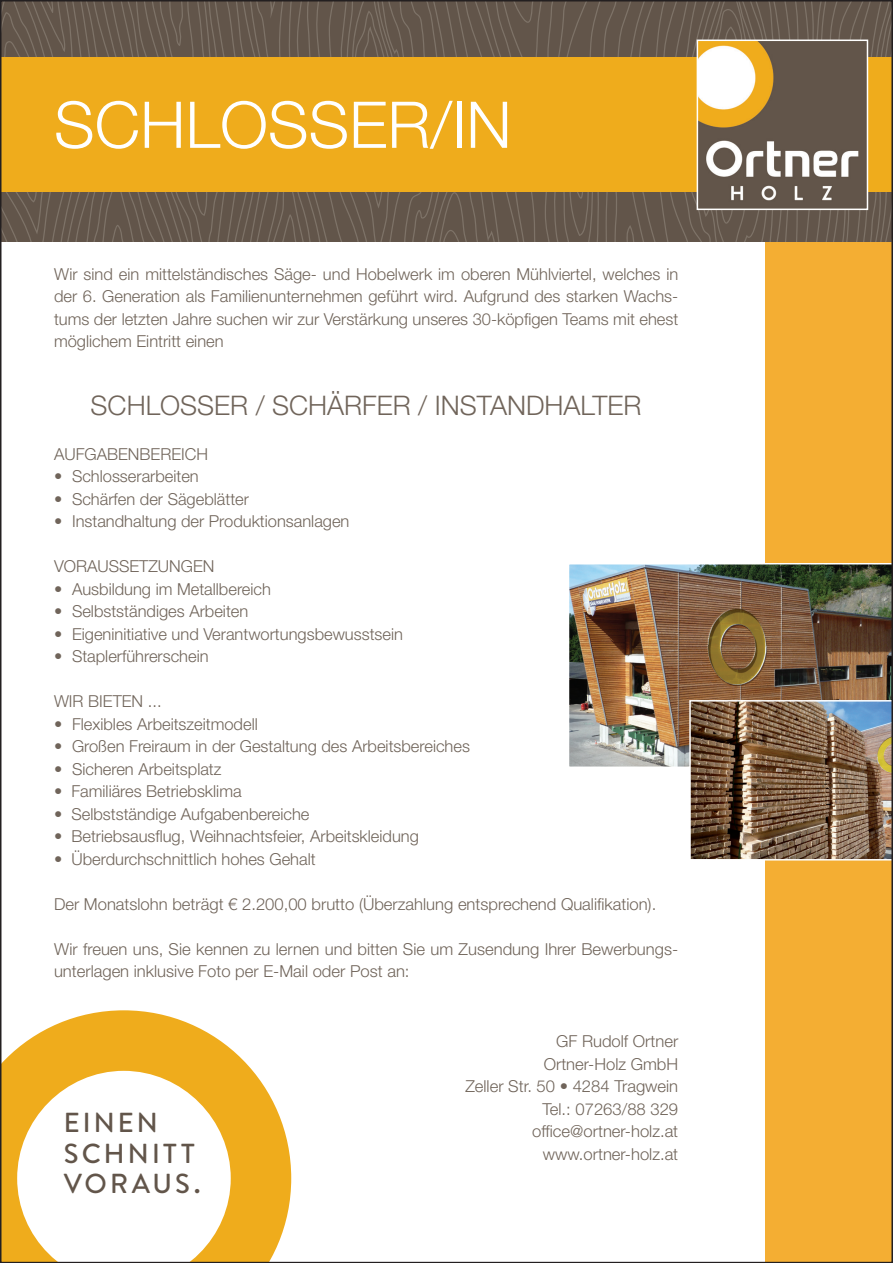
<style>
.page{position:relative;width:893px;height:1263px;background:#fff}
.page>*{position:absolute;margin:0;border:0;box-sizing:border-box;transform-origin:0 0}
.t1{font:300 64.5px "Helvetica Neue LT Std";color:#fff}
.t2{font:500 27.45px/30.3px "Brandon Text";letter-spacing:.115em;color:#62554a}
.t3{font:300 27px "Helvetica Neue LT Std";color:#62554a}
.t4{font:300 16.5px/22.5px "Helvetica Neue LT Std";color:#62554a;text-align:justify}
</style>
<div class="page">
<div style="left:765px;top:152px;width:128px;height:1111px;background:#f4ae33"></div>
<img style="left:569px;top:563px;width:321px;height:204px">
<img style="left:689px;top:700px;width:201px;height:160px">
<svg style="left:3px;top:3px;width:887px;height:238px;background:#65594e"></svg>
<div style="left:0;top:57px;width:893px;height:135px;background:#efac1c"></div>
<img style="left:700px;top:43px;width:165px;height:164px">
<div style="left:697px;top:40px;width:171px;height:170px;border:2px solid #fff"></div>
<svg style="left:3px;top:1010px;width:288px;height:250px"></svg>
<h1 class="t1" style="left:54px;top:85px;width:459px">SCHLOSSER/IN</h1>
<p class="t4" style="left:54px;top:262px;width:626px">Wir sind ein mittelständisches Säge- und Hobelwerk im oberen Mühlviertel, welches in der 6. Generation als Familienunternehmen geführt wird. Aufgrund des starken Wachs&shy;tums der letzten Jahre suchen wir zur Verstärkung unseres 30-köpfigen Teams mit ehest möglichem Eintritt einen</p>
<h3 class="t3" style="left:91px;top:389px;width:552px">SCHLOSSER / SCHÄRFER / INSTANDHALTER</h3>
<p class="t4" style="left:54px;top:442px;width:156px">AUFGABENBEREICH</p>
<p class="t4" style="left:54px;top:465px;width:146px">• Schlosserarbeiten</p>
<p class="t4" style="left:54px;top:487px;width:196px">• Schärfen der Sägeblätter</p>
<p class="t4" style="left:54px;top:510px;width:297px">• Instandhaltung der Produktionsanlagen</p>
<p class="t4" style="left:54px;top:555px;width:162px">VORAUSSETZUNGEN</p>
<p class="t4" style="left:54px;top:577px;width:218px">• Ausbildung im Metallbereich</p>
<p class="t4" style="left:54px;top:600px;width:196px">• Selbstständiges Arbeiten</p>
<p class="t4" style="left:54px;top:622px;width:350px">• Eigeninitiative und Verantwortungsbewusstsein</p>
<p class="t4" style="left:54px;top:645px;width:156px">• Staplerführerschein</p>
<p class="t4" style="left:54px;top:690px;width:109px">WIR BIETEN ...</p>
<p class="t4" style="left:54px;top:712px;width:205px">• Flexibles Arbeitszeitmodell</p>
<p class="t4" style="left:54px;top:735px;width:417px">• Großen Freiraum in der Gestaltung des Arbeitsbereiches</p>
<p class="t4" style="left:54px;top:757px;width:169px">• Sicheren Arbeitsplatz</p>
<p class="t4" style="left:54px;top:780px;width:189px">• Familiäres Betriebsklima</p>
<p class="t4" style="left:54px;top:802px;width:257px">• Selbstständige Aufgabenbereiche</p>
<p class="t4" style="left:54px;top:825px;width:366px">• Betriebsausflug, Weihnachtsfeier, Arbeitskleidung</p>
<p class="t4" style="left:54px;top:847px;width:263px">• Überdurchschnittlich hohes Gehalt</p>
<p class="t4" style="left:54px;top:892px;width:604px">Der Monatslohn beträgt € 2.200,00 brutto (Überzahlung entsprechend Qualifikation).</p>
<p class="t4" style="left:54px;top:937px;width:626px">Wir freuen uns, Sie kennen zu lernen und bitten Sie um Zusendung Ihrer Bewerbungs&shy;unterlagen inklusive Foto per E-Mail oder Post an:</p>
<h2 class="t2" style="left:64px;top:1107px;width:138px">EINEN<br>SCHNITT<br>VORAUS.</h2>
<p class="t4" style="left:465px;top:1030px;width:214px;text-align:right">GF Rudolf Ortner<br>Ortner-Holz GmbH<br>Zeller Str. 50 • 4284 Tragwein<br>Tel.: 07263/88 329 office@ortner-holz.at www.ortner-holz.at</p>
</div>
